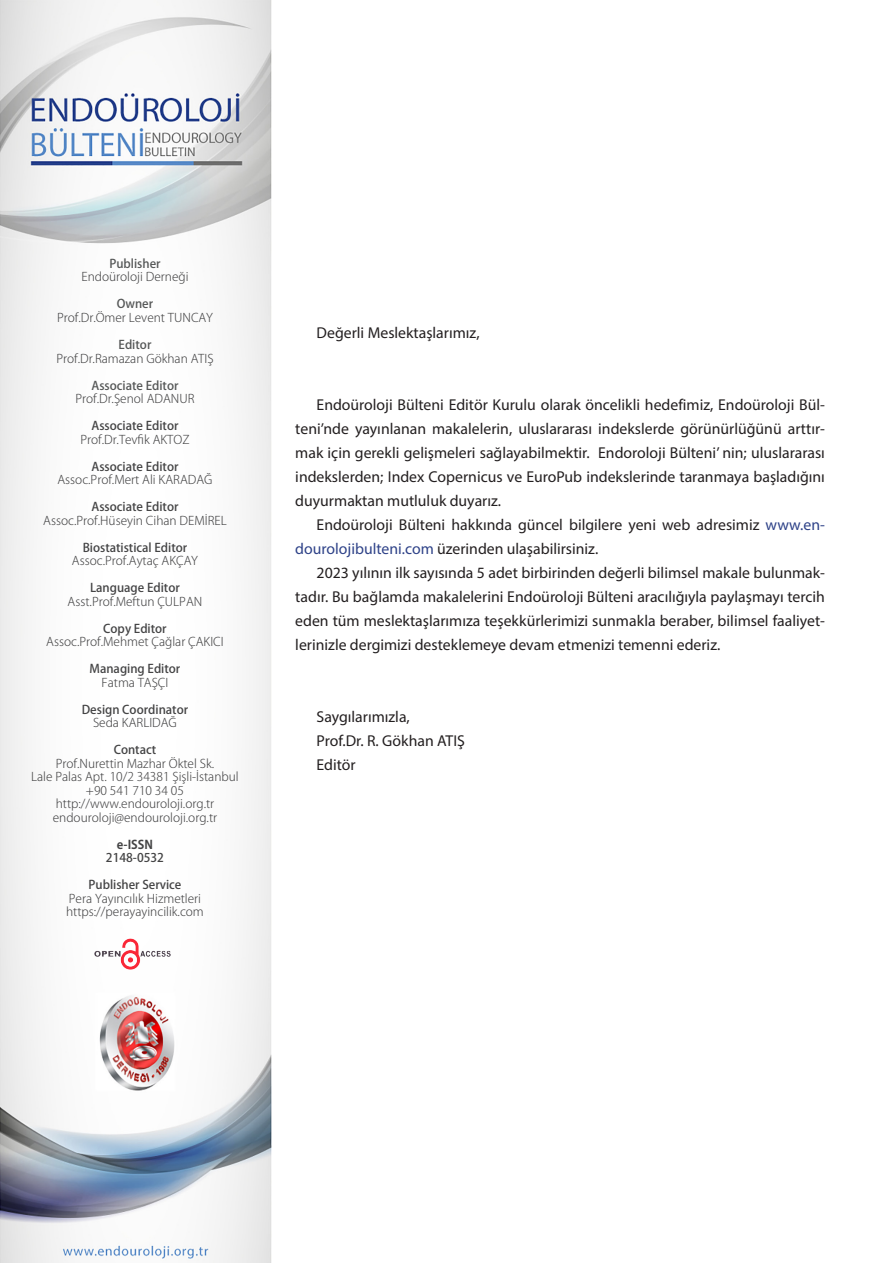
<style>
.page{position:relative;width:893px;height:1263px;background:#fff}
.page>*{position:absolute;margin:0;border:0;box-sizing:border-box;transform-origin:0 0}
.t1{font:15.75px/24px "Myriad Pro";color:#231f20;text-align:justify}
.t2{font:300 12px/13.5px "Koz Go Pr 6 N";color:#444445;text-align:center}
.t3{font:500 12px "Koz Go Pr 6 N";color:#444445}
.t4{font:500 12px "Koz Go Pr 6 N";color:#555757}
.t5{font:700 12px "Koz Go Pr 6 N";color:#444445}
.s1{color:#2e4288}
</style>
<div class="page">
<img style="left:0;top:0;width:271px;height:1263px">
<img style="left:93px;top:938px;width:84px;height:31px">
<p class="t4" style="left:109px;top:257px;width:53px">Publisher</p>
<p class="t2" style="left:81px;top:271px;width:109px">Endoüroloji Derneği</p>
<p class="t4" style="left:117px;top:297px;width:38px">Owner</p>
<p class="t2" style="left:57px;top:311px;width:157px">Prof.Dr.Ömer Levent TUNCAY</p>
<p class="t4" style="left:119px;top:338px;width:34px">Editor</p>
<p class="t2" style="left:56px;top:352px;width:159px">Prof.Dr.Ramazan Gökhan ATIŞ</p>
<p class="t4" style="left:91px;top:378px;width:89px">Associate Editor</p>
<p class="t2" style="left:75px;top:392px;width:121px">Prof.Dr.Şenol ADANUR</p>
<p class="t3" style="left:91px;top:419px;width:89px">Associate Editor</p>
<p class="t2" style="left:80px;top:433px;width:111px">Prof.Dr.Tevfik AKTOZ</p>
<p class="t3" style="left:91px;top:459px;width:89px">Associate Editor</p>
<p class="t2" style="left:57px;top:473px;width:157px">Assoc.Prof.Mert Ali KARADAĞ</p>
<p class="t3" style="left:91px;top:500px;width:89px">Associate Editor</p>
<p class="t2" style="left:43px;top:514px;width:185px">Assoc.Prof.Hüseyin Cihan DEMİREL</p>
<p class="t3" style="left:83px;top:540px;width:106px">Biostatistical Editor</p>
<p class="t2" style="left:72px;top:554px;width:128px">Assoc.Prof.Aytaç AKÇAY</p>
<p class="t3" style="left:90px;top:581px;width:91px">Language Editor</p>
<p class="t2" style="left:68px;top:595px;width:136px">Asst.Prof.Meftun ÇULPAN</p>
<p class="t3" style="left:103px;top:621px;width:65px">Copy Editor</p>
<p class="t2" style="left:46px;top:635px;width:179px">Assoc.Prof.Mehmet Çağlar ÇAKICI</p>
<p class="t3" style="left:90px;top:662px;width:92px">Managing Editor</p>
<p class="t2" style="left:102px;top:676px;width:68px">Fatma TAŞÇI</p>
<p class="t3" style="left:82px;top:702px;width:108px">Design Coordinator</p>
<p class="t2" style="left:93px;top:716px;width:85px">Seda KARLIDAĞ</p>
<p class="t3" style="left:114px;top:743px;width:44px">Contact</p>
<p class="t2" style="left:31px;top:757px;width:209px">Prof.Nurettin Mazhar Öktel Sk.<br>Lale Palas Apt. 10/2 34381 Şişli-İstanbul +90 541 710 34 05 http://www.endouroloji.org.tr endouroloji@endouroloji.org.tr</p>
<p class="t5" style="left:117px;top:837px;width:37px">e-ISSN</p>
<p class="t3" style="left:106px;top:851px;width:60px">2148-0532</p>
<p class="t3" style="left:88px;top:878px;width:94px">Publisher Service</p>
<p class="t2" style="left:66px;top:892px;width:139px;text-align:left">Pera Yayıncılık Hizmetleri https://perayayincilik.com</p>
<p class="t1" style="left:317px;top:320px;width:165px">Değerli Meslektaşlarımız,</p>
<p class="t1" style="left:295px;top:392px;width:531px;text-indent:21px">Endoüroloji Bülteni Editör Kurulu olarak öncelikli hedefimiz, Endoüroloji Bül&shy;teni’nde yayınlanan makalelerin, uluslararası indekslerde görünürlüğünü arttır&shy;mak için gerekli gelişmeleri sağlayabilmektir. Endoroloji Bülteni’ nin; uluslararası indekslerden; Index Copernicus ve EuroPub indekslerinde taranmaya başladığını duyurmaktan mutluluk duyarız.</p>
<p class="t1" style="left:295px;top:512px;width:531px;text-indent:21px">Endoüroloji Bülteni hakkında güncel bilgilere yeni web adresimiz <span class="s1">www.en&shy;dourolojibulteni.com</span> üzerinden ulaşabilirsiniz.</p>
<p class="t1" style="left:295px;top:560px;width:531px;text-indent:21px">2023 yılının ilk sayısında 5 adet birbirinden değerli bilimsel makale bulunmak&shy;tadır. Bu bağlamda makalelerini Endoüroloji Bülteni aracılığıyla paylaşmayı tercih eden tüm meslektaşlarımıza teşekkürlerimizi sunmakla beraber, bilimsel faaliyet&shy;lerinizle dergimizi desteklemeye devam etmenizi temenni ederiz.</p>
<p class="t1" style="left:317px;top:704px;width:150px;text-align:left">Saygılarımızla,<br>Prof.Dr. R. Gökhan ATIŞ<br>Editör</p>
</div>
